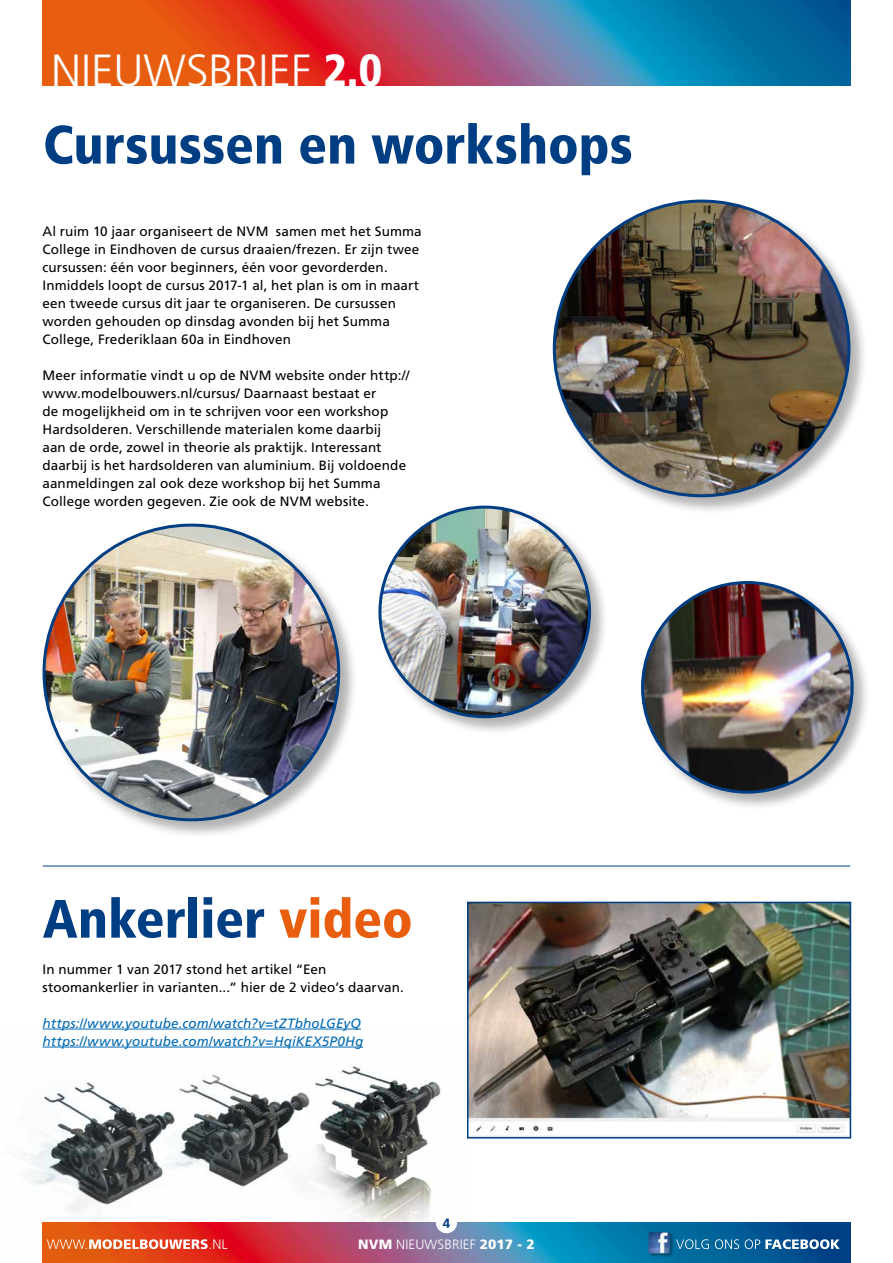
<style>
.page{position:relative;width:893px;height:1263px;background:#fff}
.page>*{position:absolute;margin:0;border:0;box-sizing:border-box;transform-origin:0 0}
.t1{font:900 condensed 54px "Frutiger LT Std";color:#003e84}
.t2{font:300 45px "Frutiger LT Std";color:#fff}
.t3{font:13.5px/18px "Frutiger LT Std";letter-spacing:.005em;color:#000}
.t4{font:italic 13.5px/18px "Frutiger LT Std";letter-spacing:.01em;color:#006ab3}
.t5{font:300 13.5px/21.3px "Frutiger LT Std";letter-spacing:.01em;color:#fff;text-align:center}
.s1{font-weight:900;font-stretch:condensed}
.s2{color:#e95d0f}
.s3{font-weight:700;color:#003e84}
.s4{font-weight:900}
</style>
<div class="page">
<img style="left:43px;top:0;width:807px;height:85px">
<img style="left:43px;top:1222px;width:807px;height:41px">
<svg style="left:676px;top:1239px;width:164px;height:10px;background:#5892b9"></svg>
<div style="left:649px;top:1232px;width:25px;height:25px;background:#000;opacity:.3"></div>
<img style="left:648px;top:1232px;width:22px;height:21px">
<hr style="left:43px;top:866px;width:807px;height:1px;background:#003e84">
<div style="left:641px;top:580px;width:230px;height:231px;background:#000;opacity:.3"></div>
<img style="left:642px;top:582px;width:210px;height:210px;border-radius:105px">
<div style="left:552px;top:199px;width:316px;height:316px;background:#000;opacity:.3"></div>
<img style="left:554px;top:201px;width:295px;height:295px;border-radius:147px">
<div style="left:42px;top:523px;width:316px;height:316px;background:#000;opacity:.3"></div>
<img style="left:44px;top:525px;width:295px;height:295px;border-radius:147px">
<div style="left:378px;top:505px;width:231px;height:231px;background:#000;opacity:.3"></div>
<img style="left:380px;top:507px;width:210px;height:210px;border-radius:105px">
<img style="left:24px;top:1046px;width:444px;height:216px">
<hr style="left:43px;top:1029px;width:318px;height:1px;background:#006ab3">
<hr style="left:43px;top:1047px;width:320px;height:1px;background:#006ab3">
<img style="left:470px;top:905px;width:378px;height:228px">
<div style="left:467px;top:902px;width:384px;height:236px;border:2px solid #003e84"></div>
<h2 class="t2" style="left:51px;top:45px;width:333px">NIEUWSBRIEF <span class="s1">2.0</span></h2>
<h1 class="t1" style="left:43px;top:112px;width:591px">Cursussen en workshops</h1>
<p class="t3" style="left:43px;top:222px;width:381px">Al ruim 10 jaar organiseert de NVM samen met het Summa College in Eindhoven de cursus draaien/frezen. Er zijn twee cursussen: één voor beginners, één voor gevorderden.<br>Inmiddels loopt de cursus 2017-1 al, het plan is om in maart een tweede cursus dit jaar te organiseren. De cursussen worden gehouden op dinsdag avonden bij het Summa College, Frederiklaan 60a in Eindhoven</p>
<p class="t3" style="left:43px;top:366px;width:368px">Meer informatie vindt u op de NVM website onder http:// www.modelbouwers.nl/cursus/ Daarnaast bestaat er<br>de mogelijkheid om in te schrijven voor een workshop Hardsolderen. Verschillende materialen kome daarbij<br>aan de orde, zowel in theorie als praktijk. Interessant daarbij is het hardsolderen van aluminium. Bij voldoende aanmeldingen zal ook deze workshop bij het Summa College worden gegeven. Zie ook de NVM website.</p>
<h1 class="t1" style="left:43px;top:886px;width:372px">Ankerlier <span class="s2">video</span></h1>
<p class="t3" style="left:43px;top:960px;width:363px">In nummer 1 van 2017 stond het artikel “Een stoomankerlier in varianten...” hier de 2 video’s daarvan.</p>
<p class="t4" style="left:43px;top:1014px;width:322px">https://www.youtube.com/watch?v=tZTbhoLGEyQ https://www.youtube.com/watch?v=HqiKEX5P0Hg</p>
<p class="t5" style="left:358px;top:1212px;width:178px"><span class="s3">4<br></span><span class="s4">NVM</span> NIEUWSBRIEF <span class="s4">2017 - 2</span></p>
</div>
